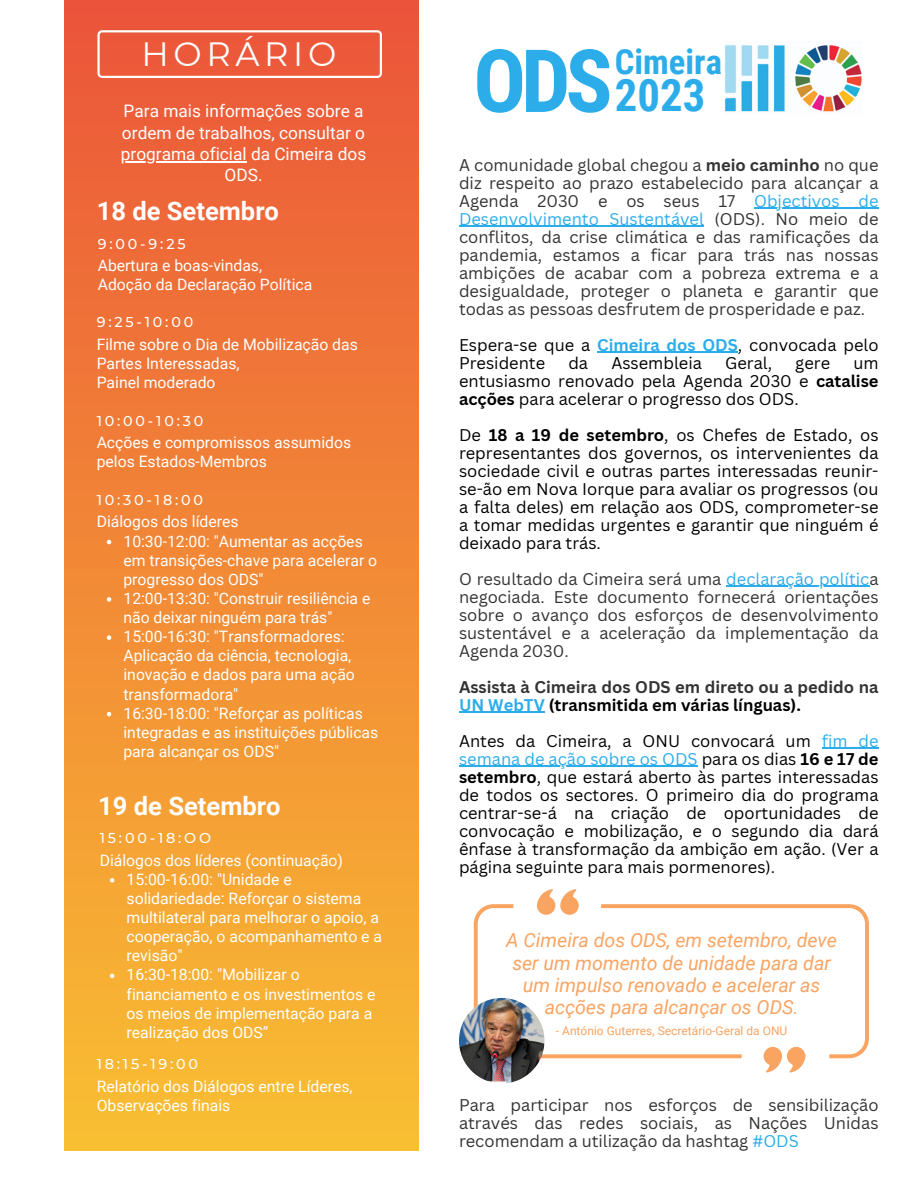
<style>
.page{position:relative;width:918px;height:1188px;background:#fff}
.page>*{position:absolute;margin:0;border:0;box-sizing:border-box;transform-origin:0 0}
.t1{font:700 87.3px "Roboto Condensed";color:#2cadea}
.t2{font:700 44.7px "Roboto Condensed";color:#2cadea}
.t3{font:700 34.65px "Roboto Condensed";color:#2cadea}
.t4{font:33.75px "Montserrat";letter-spacing:.14em;color:#fff}
.t5{font:700 25.5px "Roboto";color:#fff}
.t6{font:italic 19.5px/22.2px "Roboto";color:#faa462;text-align:center}
.t7{font:17.25px/21.3px "Roboto";color:#fff;text-align:center}
.t8{font:16.5px/18px "Canva Sans";color:#000;text-align:justify}
.t9{font:16.5px/18px "Canva Sans";color:#333;text-align:justify}
.t10{font:700 16.5px/18px "Canva Sans";color:#333}
.t11{font:15.75px/19.2px "Roboto";color:#fff}
.t12{font:500 14.25px "Montserrat";letter-spacing:.2em;color:#fff}
.t13{font:12px "Roboto";color:#faa462}
.s1{font-weight:700}
.s2{color:#2cadea}
.s3{font-weight:700;color:#2cadea}
.s4{color:#000}
</style>
<div class="page">
<div style="left:64px;top:0;width:354px;height:1188px;background:linear-gradient(to bottom,#eb543a,#f9c332)"></div>
<svg style="left:97px;top:30px;width:285px;height:48px;background:#ed694d"></svg>
<svg style="left:474px;top:889px;width:395px;height:184px"></svg>
<img style="left:459px;top:998px;width:85px;height:85px;border-radius:50%">
<div style="left:0;top:1151px;width:500px;height:37px;background:#fff"></div>
<svg style="left:107px;top:540px;width:4px;height:4px"></svg>
<svg style="left:107px;top:597px;width:4px;height:5px"></svg>
<svg style="left:107px;top:635px;width:4px;height:5px"></svg>
<svg style="left:107px;top:712px;width:4px;height:4px"></svg>
<svg style="left:110px;top:878px;width:4px;height:5px"></svg>
<svg style="left:110px;top:974px;width:4px;height:4px"></svg>
<hr style="left:121px;top:161px;width:126px;height:1px;background:#fff">
<hr style="left:754px;top:208px;width:125px;height:1px;background:#2cadea">
<hr style="left:459px;top:226px;width:245px;height:1px;background:#2cadea">
<hr style="left:597px;top:352px;width:141px;height:1px;background:#2cadea">
<hr style="left:726px;top:586px;width:143px;height:1px;background:#2cadea">
<hr style="left:459px;top:712px;width:86px;height:1px;background:#2cadea">
<hr style="left:822px;top:748px;width:57px;height:1px;background:#2cadea">
<hr style="left:459px;top:766px;width:239px;height:1px;background:#2cadea">
<img style="left:725px;top:45px;width:137px;height:67px">
<p class="t4" style="left:142px;top:33px;width:196px">HORÁRIO</p>
<p class="t7" style="left:121px;top:101px;width:247px">Para mais informações sobre a ordem de trabalhos, consultar o programa oficial da Cimeira dos<br>ODS.</p>
<p class="t5" style="left:97px;top:196px;width:184px">18 de Setembro</p>
<p class="t11" style="left:98px;top:256px;width:166px">Abertura e boas-vindas,</p>
<p class="t11" style="left:98px;top:275px;width:216px">Adoção da Declaração Política</p>
<p class="t12" style="left:98px;top:235px;width:89px">9:00-9:25</p>
<p class="t12" style="left:97px;top:314px;width:98px">9:25-10:00</p>
<p class="t11" style="left:97px;top:335px;width:263px">Filme sobre o Dia de Mobilização das<br>Partes Interessadas,</p>
<p class="t11" style="left:97px;top:373px;width:120px">Painel moderado</p>
<p class="t12" style="left:97px;top:412px;width:108px">10:00-10:30</p>
<p class="t11" style="left:97px;top:433px;width:256px">Acções e compromissos assumidos pelos Estados-Membros</p>
<p class="t12" style="left:97px;top:491px;width:108px">10:30-18:00</p>
<p class="t11" style="left:97px;top:512px;width:143px">Diálogos dos líderes</p>
<p class="t11" style="left:123px;top:532px;width:255px">10:30-12:00: "Aumentar as acções em transições-chave para acelerar o progresso dos ODS"</p>
<p class="t11" style="left:123px;top:589px;width:248px">12:00-13:30: "Construir resiliência e não deixar ninguém para trás"</p>
<p class="t11" style="left:123px;top:627px;width:233px">15:00-16:30: "Transformadores:<br>Aplicação da ciência, tecnologia, inovação e dados para uma ação transformadora"</p>
<p class="t11" style="left:123px;top:704px;width:256px">16:30-18:00: "Reforçar as políticas integradas e as instituições públicas para alcançar os ODS"</p>
<p class="t5" style="left:98px;top:792px;width:184px">19 de Setembro</p>
<p class="t12" style="left:100px;top:829px;width:113px">15:00-18:OO</p>
<p class="t11" style="left:100px;top:851px;width:245px">Diálogos dos líderes (continuação)</p>
<p class="t11" style="left:127px;top:870px;width:257px">15:00-16:00: "Unidade e solidariedade: Reforçar o sistema multilateral para melhorar o apoio, a cooperação, o acompanhamento e a revisão"</p>
<p class="t11" style="left:127px;top:965px;width:250px">16:30-18:00: "Mobilizar o financiamento e os investimentos e os meios de implementação para a realização dos ODS”</p>
<p class="t12" style="left:97px;top:1055px;width:103px">18:15-19:00</p>
<p class="t11" style="left:97px;top:1077px;width:258px">Relatório dos Diálogos entre Líderes,</p>
<p class="t11" style="left:97px;top:1096px;width:135px">Observações finais</p>
<p class="t1" style="left:473px;top:31px;width:141px">ODS</p>
<p class="t3" style="left:615px;top:42px;width:109px">Cimeira</p>
<p class="t2" style="left:615px;top:70px;width:92px">2023</p>
<p class="t9" style="left:459px;top:155px;width:421px">A comunidade global chegou a <span class="s1">meio caminho</span> no que diz respeito ao prazo estabelecido para alcançar a Agenda 2030 e os seus 17 <span class="s2">Objectivos de Desenvolvimento Sustentável</span> (ODS). No meio de conflitos, da crise climática e das ramificações da pandemia, estamos a ficar para trás nas nossas ambições de acabar com a pobreza extrema e a desigualdade, proteger o planeta e garantir que todas as pessoas desfrutem de prosperidade e paz.</p>
<p class="t8" style="left:459px;top:335px;width:421px">Espera-se que a <span class="s3">Cimeira dos ODS</span>, convocada pelo<br>Presidente</p>
<p class="t8" style="left:568px;top:353px;width:21px">da</p>
<p class="t8" style="left:611px;top:353px;width:92px">Assembleia</p>
<p class="t8" style="left:725px;top:353px;width:48px">Geral,</p>
<p class="t8" style="left:795px;top:353px;width:36px">gere</p>
<p class="t8" style="left:459px;top:353px;width:421px;text-indent:394px">um entusiasmo renovado pela Agenda 2030 e <span class="s1">catalise acções</span> para acelerar o progresso dos ODS.</p>
<p class="t8" style="left:459px;top:425px;width:421px">De <span class="s1">18 a 19 de setembro</span>, os Chefes de Estado, os representantes dos governos, os intervenientes da sociedade civil e outras partes interessadas reunir&shy;se-ão em Nova Iorque para avaliar os progressos (ou a falta deles) em relação aos ODS, comprometer-se a tomar medidas urgentes e garantir que ninguém é deixado para trás.</p>
<p class="t9" style="left:459px;top:569px;width:421px">O resultado da Cimeira será uma <span class="s2">declaração polític</span>a negociada. Este documento fornecerá orientações sobre o avanço dos esforços de desenvolvimento sustentável e a aceleração da implementação da Agenda 2030.</p>
<p class="t10" style="left:459px;top:677px;width:421px">Assista à Cimeira dos ODS em direto ou a pedido na<br><span class="s2">UN WebTV</span> <span class="s4">(transmitida em várias línguas).</span></p>
<p class="t8" style="left:459px;top:731px;width:421px">Antes da Cimeira, a ONU convocará um <span class="s2">fim de semana de ação sobre os ODS</span> para os dias <span class="s1">16 e 17 de setembro</span>, que estará aberto às partes interessadas de todos os sectores. O primeiro dia do programa centrar-se-á na criação de oportunidades de convocação e mobilização, e o segundo dia dará ênfase à transformação da ambição em ação. (Ver a página seguinte para mais pormenores).</p>
<p class="t6" style="left:506px;top:930px;width:332px">A Cimeira dos ODS, em setembro, deve ser um momento de unidade para dar um impulso renovado e acelerar as acções para alcançar os ODS.</p>
<p class="t13" style="left:556px;top:1024px;width:233px">- António Guterres, Secretário-Geral da ONU</p>
<p class="t9" style="left:459px;top:1096px;width:421px">Para participar nos esforços de sensibilização através das redes sociais, as Nações Unidas recomendam a utilização da hashtag <span class="s2">#ODS</span></p>
</div>
